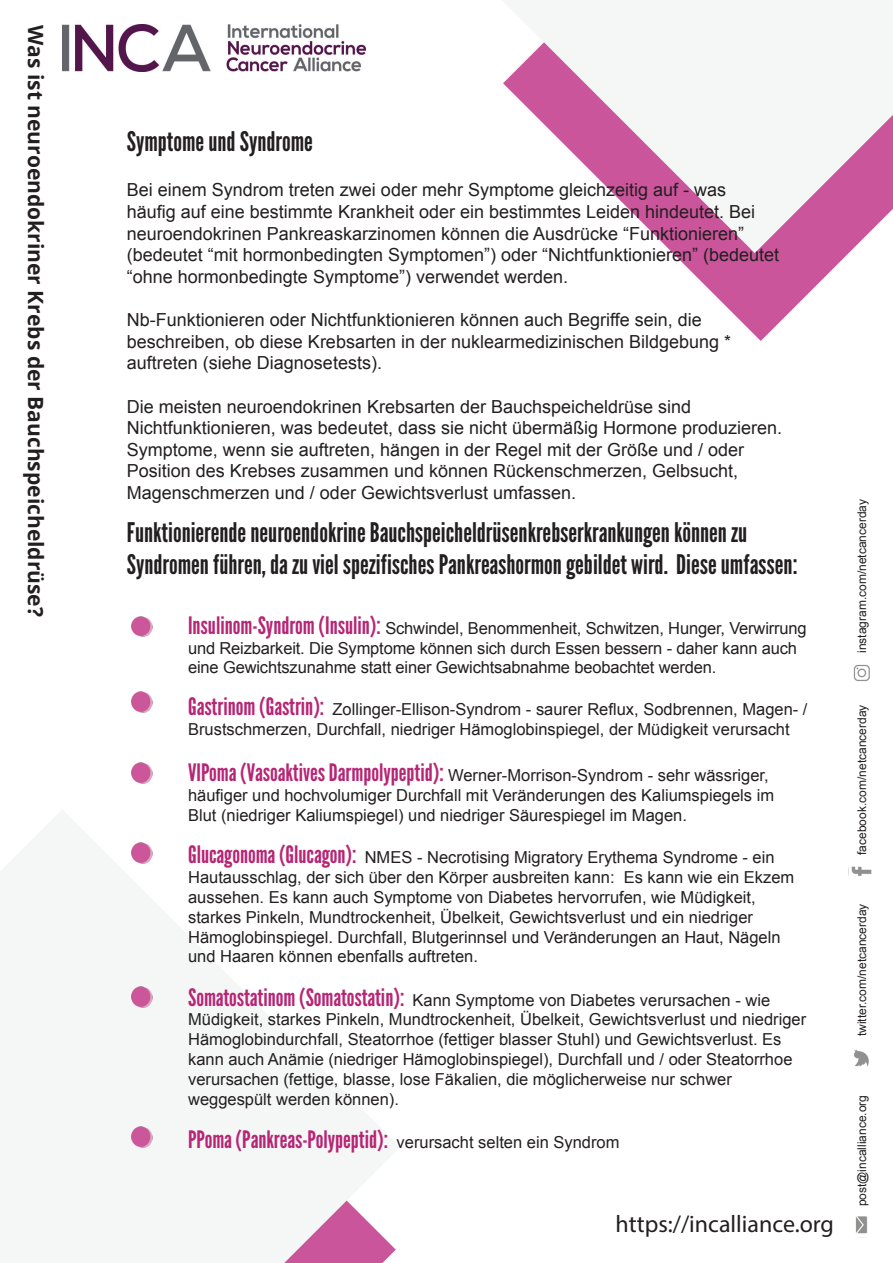
<style>
.page{position:relative;width:893px;height:1263px;background:#fff}
.page>*{position:absolute;margin:0;border:0;box-sizing:border-box;transform-origin:0 0}
.t1{font:27px/32.4px "League Gothic";color:#231f20}
.t2{font:24px "League Gothic";color:#b62675}
.t3{font:24px "Myriad Pro";color:#231f20}
.t4{font:700 21px "Open Sans";color:#231f20}
.t5{font:18px/21.6px "Arial";color:#231f20}
.t6{font:16.5px/19.8px "Arial";color:#231f20}
.t7{font:12px "Arial";color:#231f20}
.s1{font-family:"League Gothic";font-size:24px;color:#b62675}
.s2{font-family:"Arial";font-size:16.5px;color:#231f20}
</style>
<div class="page">
<svg style="left:673px;top:253px;width:176px;height:88px"></svg>
<svg style="left:503px;top:42px;width:390px;height:211px;fill:#f5f7f7"></svg>
<svg style="left:137px;top:842px;width:259px;height:421px;fill:#f5f7f7"></svg>
<img style="left:62px;top:25px;width:303px;height:46px">
<img style="left:855px;top:1216px;width:13px;height:18px">
<img style="left:854px;top:1049px;width:15px;height:18px">
<img style="left:851px;top:866px;width:21px;height:10px">
<img style="left:853px;top:664px;width:17px;height:17px">
<img style="left:131px;top:616px;width:22px;height:21px">
<img style="left:131px;top:692px;width:22px;height:21px">
<img style="left:131px;top:762px;width:22px;height:21px">
<img style="left:131px;top:843px;width:22px;height:21px">
<img style="left:131px;top:986px;width:22px;height:21px">
<img style="left:131px;top:1127px;width:22px;height:21px">
<p class="t4" style="left:50px;top:25px;width:593px;rotate:90deg">Was ist neuroendokriner Krebs der Bauchspeicheldrüse?</p>
<p class="t1" style="left:127px;top:125px;width:188px">Symptome und Syndrome</p>
<p class="t5" style="left:127px;top:180px;width:654px">Bei einem Syndrom treten zwei oder mehr Symptome gleichzeitig auf - was häufig auf eine bestimmte Krankheit oder ein bestimmtes Leiden hindeutet. Bei neuroendokrinen Pankreaskarzinomen können die Ausdrücke “Funktionieren” (bedeutet “mit hormonbedingten Symptomen”) oder “Nichtfunktionieren” (bedeutet “ohne hormonbedingte Symptome”) verwendet werden.</p>
<p class="t5" style="left:127px;top:309px;width:606px">Nb-Funktionieren oder Nichtfunktionieren können auch Begriffe sein, die beschreiben, ob diese Krebsarten in der nuklearmedizinischen Bildgebung * auftreten (siehe Diagnosetests).</p>
<p class="t5" style="left:127px;top:396px;width:657px">Die meisten neuroendokrinen Krebsarten der Bauchspeicheldrüse sind Nichtfunktionieren, was bedeutet, dass sie nicht übermäßig Hormone produzieren.<br>Symptome, wenn sie auftreten, hängen in der Regel mit der Größe und / oder Position des Krebses zusammen und können Rückenschmerzen, Gelbsucht, Magenschmerzen und / oder Gewichtsverlust umfassen.</p>
<p class="t1" style="left:127px;top:516px;width:672px">Funktionierende neuroendokrine Bauchspeicheldrüsenkrebserkrankungen können zu<br>Syndromen führen, da zu viel spezifisches Pankreashormon gebildet wird. Diese umfassen:</p>
<p class="t6" style="left:188px;top:618px;width:620px"><span class="s1">Insulinom-Syndrom (Insulin):</span> Schwindel, Benommenheit, Schwitzen, Hunger, Verwirrung und Reizbarkeit. Die Symptome können sich durch Essen bessern - daher kann auch eine Gewichtszunahme statt einer Gewichtsabnahme beobachtet werden.</p>
<p class="t6" style="left:188px;top:700px;width:621px"><span class="s1">Gastrinom (Gastrin):</span> Zollinger-Ellison-Syndrom - saurer Reflux, Sodbrennen, Magen- /<br>Brustschmerzen, Durchfall, niedriger Hämoglobinspiegel, der Müdigkeit verursacht</p>
<p class="t6" style="left:188px;top:766px;width:588px"><span class="s1">VIPoma (Vasoaktives Darmpolypeptid):</span> Werner-Morrison-Syndrom - sehr wässriger, häufiger und hochvolumiger Durchfall mit Veränderungen des Kaliumspiegels im<br>Blut (niedriger Kaliumspiegel) und niedriger Säurespiegel im Magen.</p>
<p class="t6" style="left:188px;top:848px;width:608px"><span class="s1">Glucagonoma (Glucagon):</span> NMES - Necrotising Migratory Erythema Syndrome - ein Hautausschlag, der sich über den Körper ausbreiten kann: Es kann wie ein Ekzem aussehen. Es kann auch Symptome von Diabetes hervorrufen, wie Müdigkeit, starkes Pinkeln, Mundtrockenheit, Übelkeit, Gewichtsverlust und ein niedriger Hämoglobinspiegel. Durchfall, Blutgerinnsel und Veränderungen an Haut, Nägeln und Haaren können ebenfalls auftreten.</p>
<p class="t6" style="left:188px;top:990px;width:620px"><span class="s1">Somatostatinom (Somatostatin):</span> Kann Symptome von Diabetes verursachen - wie Müdigkeit, starkes Pinkeln, Mundtrockenheit, Übelkeit, Gewichtsverlust und niedriger Hämoglobindurchfall, Steatorrhoe (fettiger blasser Stuhl) und Gewichtsverlust. Es kann auch Anämie (niedriger Hämoglobinspiegel), Durchfall und / oder Steatorrhoe verursachen (fettige, blasse, lose Fäkalien, die möglicherweise nur schwer weggespült werden können).</p>
<p class="t2" style="left:188px;top:1125px;width:433px">PPoma (Pankreas-Polypeptid): <span class="s2">verursacht selten ein Syndrom</span></p>
<h2 class="t3" style="left:616px;top:1209px;width:220px">https://incalliance.org</h2>
<p class="t7" style="left:854px;top:653px;width:156px;rotate:-90deg">instagram.com/netcancerday</p>
<p class="t7" style="left:854px;top:855px;width:152px;rotate:-90deg">facebook.com/netcancerday</p>
<p class="t7" style="left:854px;top:1036px;width:134px;rotate:-90deg">twitter.com/netcancerday</p>
<p class="t7" style="left:854px;top:1206px;width:113px;rotate:-90deg">post@incalliance.org</p>
</div>
